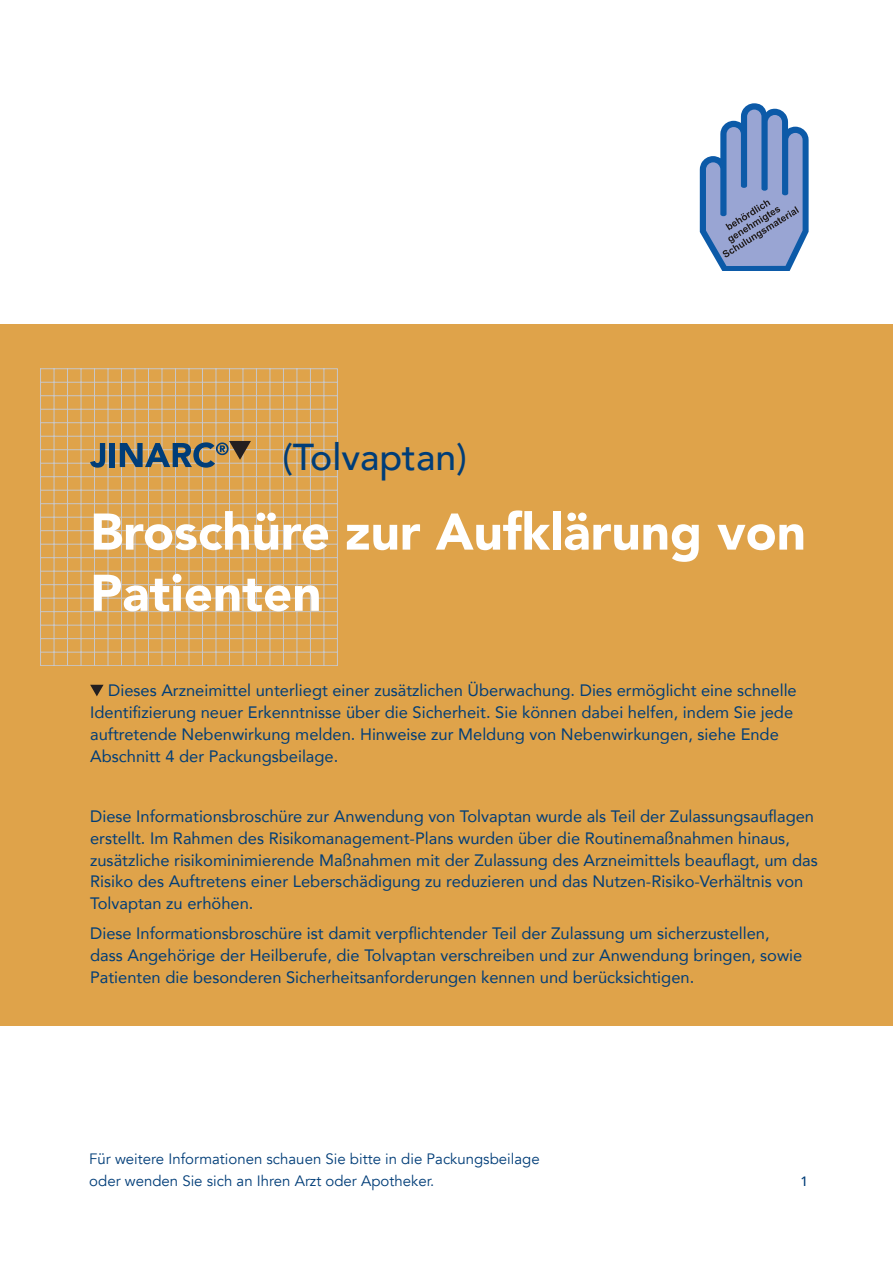
<style>
.page{position:relative;width:893px;height:1263px;background:#fff}
.page>*{position:absolute;margin:0;border:0;box-sizing:border-box;transform-origin:0 0}
.t1{font:900 51px/61.2px "Avenir LT Com";color:#fff}
.t2{font:500 37.35px "Avenir LT Com";color:#003d78}
.t3{font:16.5px/21.8px "Avenir LT Com";color:#003d78}
.t4{font:15px/22.5px "Avenir LT Com";color:#003d78}
.t5{font:500 13.5px "Avenir LT Com";color:#003d78}
</style>
<div class="page">
<div style="left:0;top:324px;width:893px;height:702px;background:#dfa34a"></div>
<hr style="left:40px;top:369px;width:1px;height:297px;background:#c8c7c8">
<hr style="left:54px;top:369px;width:1px;height:297px;background:#c8c7c8">
<hr style="left:67px;top:369px;width:1px;height:297px;background:#c8c7c8">
<hr style="left:81px;top:369px;width:1px;height:297px;background:#c8c7c8">
<hr style="left:94px;top:369px;width:1px;height:297px;background:#c8c7c8">
<hr style="left:108px;top:369px;width:1px;height:297px;background:#c8c7c8">
<hr style="left:121px;top:369px;width:1px;height:297px;background:#c8c7c8">
<hr style="left:135px;top:369px;width:1px;height:297px;background:#c8c7c8">
<hr style="left:148px;top:369px;width:1px;height:297px;background:#c8c7c8">
<hr style="left:162px;top:369px;width:1px;height:297px;background:#c8c7c8">
<hr style="left:175px;top:369px;width:1px;height:297px;background:#c8c7c8">
<hr style="left:189px;top:369px;width:1px;height:297px;background:#c8c7c8">
<hr style="left:202px;top:369px;width:1px;height:297px;background:#c8c7c8">
<hr style="left:216px;top:369px;width:1px;height:297px;background:#c8c7c8">
<hr style="left:229px;top:369px;width:1px;height:297px;background:#c8c7c8">
<hr style="left:243px;top:369px;width:1px;height:297px;background:#c8c7c8">
<hr style="left:256px;top:369px;width:1px;height:297px;background:#c8c7c8">
<hr style="left:270px;top:369px;width:1px;height:297px;background:#c8c7c8">
<hr style="left:283px;top:369px;width:1px;height:297px;background:#c8c7c8">
<hr style="left:297px;top:369px;width:1px;height:297px;background:#c8c7c8">
<hr style="left:310px;top:369px;width:1px;height:297px;background:#c8c7c8">
<hr style="left:324px;top:369px;width:1px;height:297px;background:#c8c7c8">
<hr style="left:337px;top:369px;width:1px;height:297px;background:#c8c7c8">
<hr style="left:40px;top:369px;width:297px;height:1px;background:#c8c7c8">
<hr style="left:40px;top:382px;width:297px;height:1px;background:#c8c7c8">
<hr style="left:40px;top:395px;width:297px;height:1px;background:#c8c7c8">
<hr style="left:40px;top:409px;width:297px;height:1px;background:#c8c7c8">
<hr style="left:40px;top:422px;width:297px;height:1px;background:#c8c7c8">
<hr style="left:40px;top:436px;width:297px;height:1px;background:#c8c7c8">
<hr style="left:40px;top:449px;width:297px;height:1px;background:#c8c7c8">
<hr style="left:40px;top:463px;width:297px;height:1px;background:#c8c7c8">
<hr style="left:40px;top:476px;width:297px;height:1px;background:#c8c7c8">
<hr style="left:40px;top:490px;width:297px;height:1px;background:#c8c7c8">
<hr style="left:40px;top:503px;width:297px;height:1px;background:#c8c7c8">
<hr style="left:40px;top:517px;width:297px;height:1px;background:#c8c7c8">
<hr style="left:40px;top:530px;width:297px;height:1px;background:#c8c7c8">
<hr style="left:40px;top:544px;width:297px;height:1px;background:#c8c7c8">
<hr style="left:40px;top:557px;width:297px;height:1px;background:#c8c7c8">
<hr style="left:40px;top:571px;width:297px;height:1px;background:#c8c7c8">
<hr style="left:40px;top:584px;width:297px;height:1px;background:#c8c7c8">
<hr style="left:40px;top:598px;width:297px;height:1px;background:#c8c7c8">
<hr style="left:40px;top:611px;width:297px;height:1px;background:#c8c7c8">
<hr style="left:40px;top:625px;width:297px;height:1px;background:#c8c7c8">
<hr style="left:40px;top:638px;width:297px;height:1px;background:#c8c7c8">
<hr style="left:40px;top:652px;width:297px;height:1px;background:#c8c7c8">
<hr style="left:40px;top:665px;width:297px;height:1px;background:#c8c7c8">
<svg style="left:90px;top:443px;width:15px;height:25px"></svg>
<div style="left:110px;top:443px;width:5px;height:24px;background:#003d78"></div>
<svg style="left:120px;top:441px;width:131px;height:27px"></svg>
<svg style="left:90px;top:685px;width:14px;height:11px"></svg>
<svg style="left:700px;top:103px;width:109px;height:168px"></svg>
<h2 class="t2" style="left:282px;top:435px;width:186px">(Tolvaptan)</h2>
<h1 class="t1" style="left:90px;top:501px;width:717px">Broschüre zur Aufklärung von<br>Patienten</h1>
<p class="t3" style="left:90px;top:680px;width:708px;text-indent:18px">Dieses Arzneimittel unterliegt einer zusätzlichen Überwachung. Dies ermöglicht eine schnelle Identifizierung neuer Erkenntnisse über die Sicherheit. Sie können dabei helfen, indem Sie jede auftretende Nebenwirkung melden. Hinweise zur Meldung von Nebenwirkungen, siehe Ende Abschnitt 4 der Packungsbeilage.</p>
<p class="t3" style="left:90px;top:805px;width:729px">Diese Informationsbroschüre zur Anwendung von Tolvaptan wurde als Teil der Zulassungsauflagen erstellt. Im Rahmen des Risikomanagement-Plans wurden über die Routinemaßnahmen hinaus, zusätzliche risikominimierende Maßnahmen mit der Zulassung des Arzneimittels beauflagt, um das Risiko des Auftretens einer Leberschädigung zu reduzieren und das Nutzen-Risiko-Verhältnis von Tolvaptan zu erhöhen.</p>
<p class="t3" style="left:90px;top:923px;width:714px">Diese Informationsbroschüre ist damit verpflichtender Teil der Zulassung um sicherzustellen, dass Angehörige der Heilberufe, die Tolvaptan verschreiben und zur Anwendung bringen, sowie<br>Patienten die besonderen Sicherheitsanforderungen kennen und berücksichtigen.</p>
<p class="t4" style="left:89px;top:1148px;width:452px">Für weitere Informationen schauen Sie bitte in die Packungsbeilage oder wenden Sie sich an Ihren Arzt oder Apotheker.</p>
<p class="t5" style="left:800px;top:1174px;width:9px">1</p>
</div>
